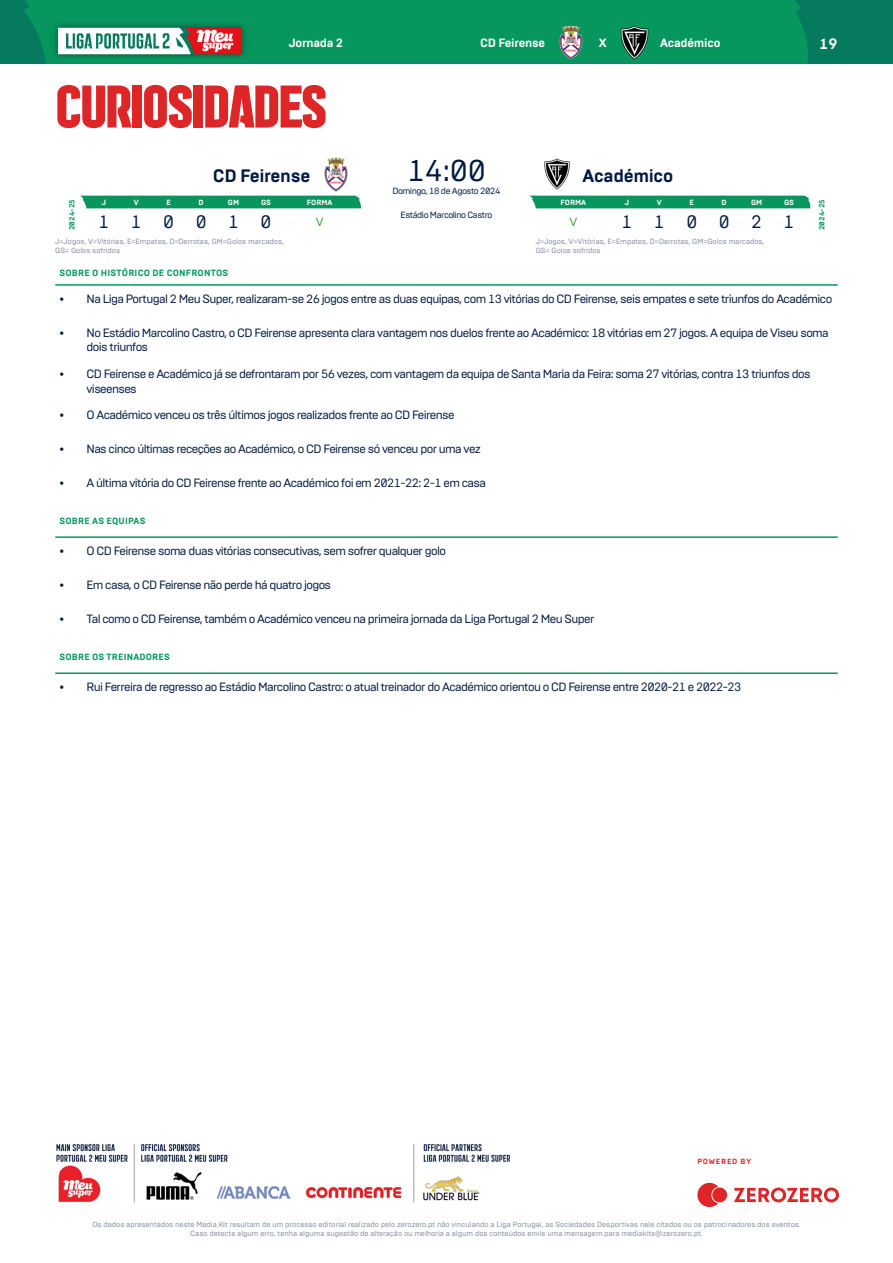
<style>
.page{position:relative;width:893px;height:1263px;background:#fff}
.page>*{position:absolute;margin:0;border:0;box-sizing:border-box;transform-origin:0 0}
.H_01_align-left{font:700 60px "Liga Portugal";letter-spacing:-.03em;color:#de2628}
.texto_05{font:30px "Brutal Type";color:#001941}
.texto_strong_03_alig{font:700 18px "Brutal Type";letter-spacing:-.02em;color:#001941}
.texto_03{font:18px "Brutal Type";color:#001941}
.pagina_align-right{font:700 15px "Brutal Type";color:#fff}
.t1{font:12px/14.4px "Brutal Type";letter-spacing:-.05em;color:#001941}
.cabecalho_align-left{font:700 12px "Brutal Type";letter-spacing:-.02em;color:#fff}
.cabecalho_align-righ{font:700 12px "Brutal Type";letter-spacing:-.02em;color:#fff}
.texto_02{font:12px "Brutal Type";color:#3fa535}
.cabecalho{font:700 12px "Brutal Type";color:#fff}
.label_color-02_02_al{font:700 9px "Brutal Type";letter-spacing:.02em;color:#06965e}
.texto_01{font:9px "Brutal Type";letter-spacing:-.05em;color:#001941}
.legenda_01_align-lef{font:7.5px/9px "Brutal Type";color:#808ca0;text-align:center}
.label_white_01{font:700 7.5px "Brutal Type";color:#fff}
.label_color-02_01{font:700 7.5px "Brutal Type";color:#06965e}
.t2{font:700 7.5px "Brutal Type";letter-spacing:.1em;color:#de2628}
</style>
<div class="page">
<div style="left:0;top:0;width:893px;height:64px;background:#067a5e"></div>
<div style="left:24px;top:0;width:784px;height:64px;background:#06965e"></div>
<img style="left:50px;top:23px;width:201px;height:35px">
<img style="left:56px;top:1144px;width:454px;height:59px">
<hr style="left:55px;top:536px;width:783px;height:2px;background:#06965e">
<hr style="left:55px;top:672px;width:783px;height:2px;background:#06965e">
<hr style="left:55px;top:284px;width:783px;height:2px;background:#06965e">
<div style="left:530px;top:196px;width:281px;height:12px;background:#06965e"></div>
<div style="left:80px;top:196px;width:281px;height:12px;background:#06965e"></div>
<img style="left:324px;top:157px;width:24px;height:35px">
<img style="left:544px;top:159px;width:26px;height:31px">
<img style="left:553px;top:25px;width:35px;height:35px">
<img style="left:617px;top:25px;width:35px;height:35px">
<svg style="left:734px;top:1187px;width:105px;height:15px"></svg>
<svg style="left:697px;top:1183px;width:21px;height:24px"></svg>
<div style="left:712px;top:1187px;width:15px;height:15px;background:#de2628;border-radius:50%"></div>
<p class="cabecalho_align-left" style="left:289px;top:36px;width:56px">Jornada 2</p>
<p class="cabecalho_align-righ" style="left:480px;top:36px;width:67px">CD Feirense</p>
<p class="cabecalho" style="left:599px;top:36px;width:9px">X</p>
<p class="cabecalho_align-left" style="left:660px;top:36px;width:62px">Académico</p>
<p class="pagina_align-right" style="left:819px;top:34px;width:20px">19</p>
<p class="H_01_align-left" style="left:55px;top:75px;width:274px">CURIOSIDADES</p>
<p class="texto_strong_03_alig" style="left:213px;top:164px;width:99px">CD Feirense</p>
<p class="texto_05" style="left:407px;top:153px;width:80px">14:00</p>
<p class="texto_strong_03_alig" style="left:583px;top:164px;width:92px">Académico</p>
<p class="texto_01" style="left:392px;top:185px;width:110px">Domingo, 18 de Agosto 2024</p>
<p class="label_color-02_01" style="left:67px;top:230px;width:33px;rotate:-90deg">2024-25</p>
<p class="label_white_01" style="left:102px;top:198px;width:6px">J</p>
<p class="label_white_01" style="left:134px;top:198px;width:6px">V</p>
<p class="label_white_01" style="left:167px;top:198px;width:6px">E</p>
<p class="label_white_01" style="left:199px;top:198px;width:7px">D</p>
<p class="label_white_01" style="left:228px;top:198px;width:13px">GM</p>
<p class="label_white_01" style="left:261px;top:198px;width:12px">GS</p>
<p class="label_white_01" style="left:307px;top:198px;width:27px">FORMA</p>
<p class="label_white_01" style="left:560px;top:198px;width:27px">FORMA</p>
<p class="label_white_01" style="left:625px;top:198px;width:6px">J</p>
<p class="label_white_01" style="left:657px;top:198px;width:6px">V</p>
<p class="label_white_01" style="left:690px;top:198px;width:6px">E</p>
<p class="label_white_01" style="left:722px;top:198px;width:7px">D</p>
<p class="label_white_01" style="left:751px;top:198px;width:13px">GM</p>
<p class="label_white_01" style="left:784px;top:198px;width:12px">GS</p>
<p class="texto_01" style="left:401px;top:210px;width:93px">Estádio Marcolino Castro</p>
<p class="texto_03" style="left:98px;top:211px;width:12px">1</p>
<p class="texto_03" style="left:131px;top:211px;width:12px">1</p>
<p class="texto_03" style="left:163px;top:211px;width:12px">0</p>
<p class="texto_03" style="left:196px;top:211px;width:12px">0</p>
<p class="texto_03" style="left:228px;top:211px;width:12px">1</p>
<p class="texto_03" style="left:261px;top:211px;width:12px">0</p>
<p class="texto_02" style="left:316px;top:215px;width:9px">V</p>
<p class="texto_02" style="left:569px;top:215px;width:9px">V</p>
<p class="texto_03" style="left:621px;top:211px;width:12px">1</p>
<p class="texto_03" style="left:654px;top:211px;width:12px">1</p>
<p class="texto_03" style="left:686px;top:211px;width:12px">0</p>
<p class="texto_03" style="left:719px;top:211px;width:12px">0</p>
<p class="texto_03" style="left:751px;top:211px;width:12px">2</p>
<p class="texto_03" style="left:784px;top:211px;width:12px">1</p>
<p class="legenda_01_align-lef" style="left:55px;top:237px;width:230px">J=Jogos, V=Vitórias, E=Empates, D=Derrotas, GM=Golos marcados,</p>
<p class="legenda_01_align-lef" style="left:55px;top:246px;width:66px">GS= Golos sofridos</p>
<p class="legenda_01_align-lef" style="left:536px;top:237px;width:230px">J=Jogos, V=Vitórias, E=Empates, D=Derrotas, GM=Golos marcados,</p>
<p class="legenda_01_align-lef" style="left:536px;top:246px;width:66px">GS= Golos sofridos</p>
<p class="label_color-02_01" style="left:817px;top:230px;width:33px;rotate:-90deg">2024-25</p>
<p class="label_color-02_02_al" style="left:60px;top:267px;width:170px">SOBRE O HISTÓRICO DE CONFRONTOS</p>
<p class="t1" style="left:60px;top:292px;width:774px">• Na Liga Portugal 2 Meu Super, realizaram-se 26 jogos entre as duas equipas, com 13 vitórias do CD Feirense, seis empates e sete triunfos do Académico</p>
<p class="t1" style="left:87px;top:326px;width:744px;text-indent:-27px">• No Estádio Marcolino Castro, o CD Feirense apresenta clara vantagem nos duelos frente ao Académico: 18 vitórias em 27 jogos. A equipa de Viseu soma dois triunfos</p>
<p class="t1" style="left:87px;top:367px;width:726px;text-indent:-27px">• CD Feirense e Académico já se defrontaram por 56 vezes, com vantagem da equipa de Santa Maria da Feira: soma 27 vitórias, contra 13 triunfos dos viseenses</p>
<p class="t1" style="left:60px;top:408px;width:397px">• O Académico venceu os três últimos jogos realizados frente ao CD Feirense</p>
<p class="t1" style="left:60px;top:442px;width:423px">• Nas cinco últimas receções ao Académico, o CD Feirense só venceu por uma vez</p>
<p class="t1" style="left:60px;top:476px;width:428px">• A última vitória do CD Feirense frente ao Académico foi em 2021-22: 2-1 em casa</p>
<p class="label_color-02_02_al" style="left:60px;top:515px;width:88px">SOBRE AS EQUIPAS</p>
<p class="t1" style="left:60px;top:544px;width:388px">• O CD Feirense soma duas vitórias consecutivas, sem sofrer qualquer golo</p>
<p class="t1" style="left:60px;top:578px;width:273px">• Em casa, o CD Feirense não perde há quatro jogos</p>
<p class="t1" style="left:60px;top:612px;width:536px">• Tal como o CD Feirense, também o Académico venceu na primeira jornada da Liga Portugal 2 Meu Super</p>
<p class="label_color-02_02_al" style="left:60px;top:651px;width:112px">SOBRE OS TREINADORES</p>
<p class="t1" style="left:60px;top:680px;width:683px">• Rui Ferreira de regresso ao Estádio Marcolino Castro: o atual treinador do Académico orientou o CD Feirense entre 2020-21 e 2022-23</p>
<p class="t2" style="left:697px;top:1157px;width:55px">POWERED BY</p>
<p class="legenda_01_align-lef" style="left:92px;top:1220px;width:710px">Os dados apresentados neste Media Kit resultam de um processo editorial realizado pelo zerozero.pt não vinculando a Liga Portugal, as Sociedades Desportivas nele citados ou os patrocinadores dos eventos.<br>Caso detecte algum erro, tenha alguma sugestão de alteração ou melhoria a algum dos conteúdos envie uma mensagem para mediakits@zerozero.pt.</p>
</div>
